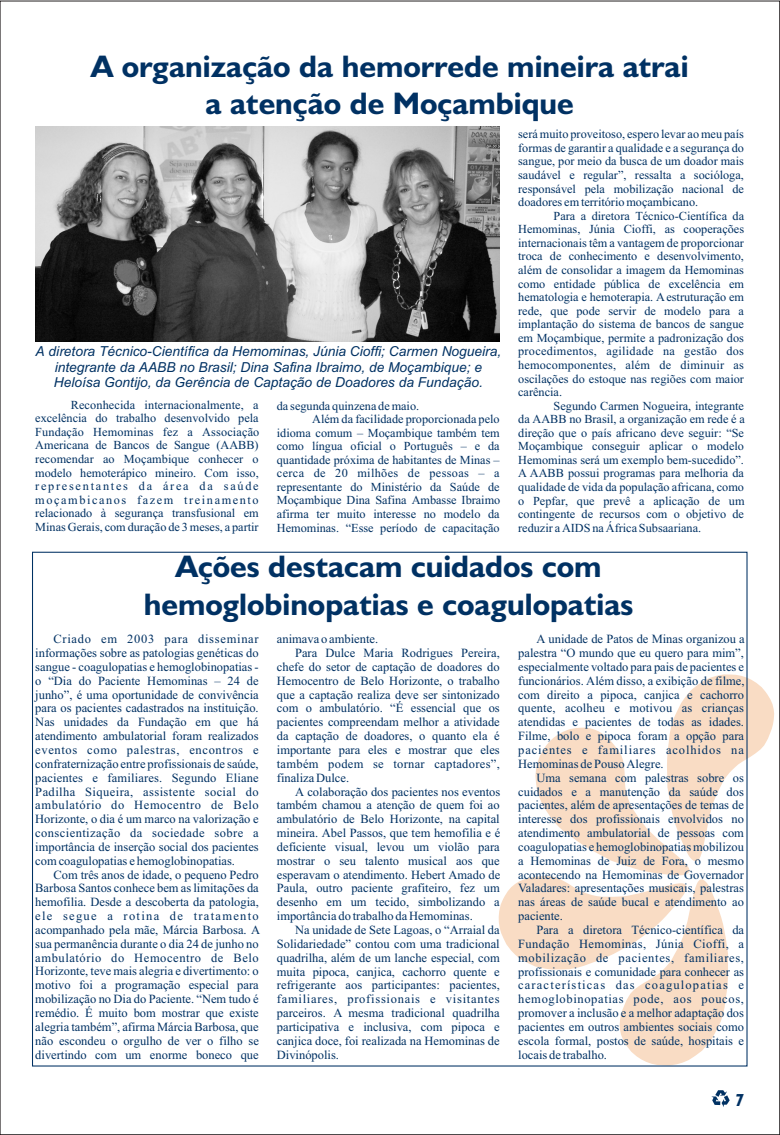
<style>
.page{position:relative;width:780px;height:1135px;background:#fff}
.page>*{position:absolute;margin:0;border:0;box-sizing:border-box;transform-origin:0 0}
.t1{font:700 31.25px/37.5px "Humanst 521 BT";color:#003163;text-align:center}
.t2{font:italic 700 17.5px "Humanst 521 BT";color:#003163}
.t3{font:italic 13.75px/15.4px "Arial";color:#003163;text-align:center}
.t4{font:12.5px/13.9px "Times New Roman";color:#003163;text-align:justify}
.t5{font:12.5px "Times New Roman";letter-spacing:.06em;color:#003163}
.t6{font:12.5px "Times New Roman";letter-spacing:.025em;color:#003163}
.t7{font:12.25px/13.6px "Times New Roman";color:#003163;text-align:justify}
.t8{font:12.25px "Times New Roman";letter-spacing:.03em;color:#003163}
</style>
<div class="page">
<svg style="left:499px;top:674px;width:275px;height:391px"></svg>
<svg style="left:711px;top:1090px;width:19px;height:17px"></svg>
<img style="left:36px;top:126px;width:464px;height:216px">
<h1 class="t1" style="left:91px;top:50px;width:599px">A organização da hemorrede mineira atrai a atenção de Moçambique</h1>
<p class="t3" style="left:36px;top:345px;width:467px">A diretora Técnico-Científica da Hemominas, Júnia Cioffi; Carmen Nogueira, integrante da AABB no Brasil; Dina Safina Ibraimo, de Moçambique; e<br>Heloísa Gontijo, da Gerência de Captação de Doadores da Fundação.</p>
<p class="t7" style="left:35px;top:399px;width:226px;text-indent:35px">Reconhecida internacionalmente, a excelência do trabalho desenvolvido pela Fundação Hemominas fez a Associação Americana de Bancos de Sangue (AABB) recomendar ao Moçambique conhecer o modelo hemoterápico mineiro. Com isso, representantes da área da saúde moçambicanos fazem treinamento relacionado à segurança transfusional em Minas Gerais, com duração de 3 meses, a partir</p>
<p class="t7" style="left:277px;top:400px;width:144px">da segunda quinzena de maio.</p>
<p class="t7" style="left:312px;top:413px;width:189px">Além da facilidade proporcionada pelo</p>
<p class="t7" style="left:277px;top:427px;width:224px">idioma comum – Moçambique também tem</p>
<p class="t7" style="left:277px;top:440px;width:224px">como língua oficial o Português – e da</p>
<p class="t7" style="left:277px;top:454px;width:224px">quantidade próxima de habitantes de Minas –</p>
<p class="t8" style="left:277px;top:469px;width:224px">cerca de 20 milhões de pessoas – a</p>
<p class="t7" style="left:277px;top:481px;width:224px">representante do Ministério da Saúde de</p>
<p class="t7" style="left:277px;top:495px;width:225px">Moçambique Dina Safina Ambasse Ibraimo</p>
<p class="t7" style="left:277px;top:508px;width:224px">afirma ter muito interesse no modelo da</p>
<p class="t7" style="left:277px;top:522px;width:224px">Hemominas. “Esse período de capacitação</p>
<p class="t7" style="left:518px;top:129px;width:227px">será muito proveitoso, espero levar ao meu país formas de garantir a qualidade e a segurança do sangue, por meio da busca de um doador mais saudável e regular”, ressalta a socióloga, responsável pela mobilização nacional de doadores em território moçambicano.</p>
<p class="t7" style="left:518px;top:210px;width:227px;text-indent:35px">Para a diretora Técnico-Científica da Hemominas, Júnia Cioffi, as cooperações internacionais têm a vantagem de proporcionar troca de conhecimento e desenvolvimento, além de consolidar a imagem da Hemominas como entidade pública de excelência em hematologia e hemoterapia. A estruturação em rede, que pode servir de modelo para a implantação do sistema de bancos de sangue em Moçambique, permite a padronização dos procedimentos, agilidade na gestão dos hemocomponentes, além de diminuir as oscilações do estoque nas regiões com maior carência.</p>
<p class="t7" style="left:518px;top:400px;width:228px;text-indent:35px">Segundo Carmen Nogueira, integrante da AABB no Brasil, a organização em rede é a direção que o país africano deve seguir: “Se Moçambique conseguir aplicar o modelo Hemominas será um exemplo bem-sucedido”.<br>A AABB possui programas para melhoria da qualidade de vida da população africana, como o Pepfar, que prevê a aplicação de um contingente de recursos com o objetivo de reduzir a AIDS na África Subsaariana.</p>
<h1 class="t1" style="left:144px;top:550px;width:491px">Ações destacam cuidados com hemoglobinopatias e coagulopatias</h1>
<p class="t4" style="left:35px;top:633px;width:225px;text-indent:18px">Criado em 2003 para disseminar informações sobre as patologias genéticas do sangue - coagulopatias e hemoglobinopatias - o “Dia do Paciente Hemominas – 24 de junho”, é uma oportunidade de convivência para os pacientes cadastrados na instituição.<br>Nas unidades da Fundação em que há atendimento ambulatorial foram realizados eventos como palestras, encontros e confraternização entre profissionais de saúde, pacientes e familiares. Segundo Eliane Padilha Siqueira, assistente social do ambulatório do Hemocentro de Belo Horizonte, o dia é um marco na valorização e conscientização da sociedade sobre a importância de inserção social dos pacientes com coagulopatias e hemoglobinopatias.</p>
<p class="t4" style="left:35px;top:869px;width:226px;text-indent:18px">Com três anos de idade, o pequeno Pedro Barbosa Santos conhece bem as limitações da hemofilia. Desde a descoberta da patologia, ele segue a rotina de tratamento acompanhado pela mãe, Márcia Barbosa. A sua permanência durante o dia 24 de junho no ambulatório do Hemocentro de Belo Horizonte, teve mais alegria e divertimento: o motivo foi a programação especial para mobilização no Dia do Paciente. “Nem tudo é remédio. É muito bom mostrar que existe alegria também”, afirma Márcia Barbosa, que não escondeu o orgulho de ver o filho se divertindo com um enorme boneco que</p>
<p class="t4" style="left:277px;top:633px;width:103px">animava o ambiente.</p>
<p class="t4" style="left:295px;top:647px;width:206px">Para Dulce Maria Rodrigues Pereira,</p>
<p class="t4" style="left:277px;top:661px;width:224px">chefe do setor de captação de doadores do</p>
<p class="t4" style="left:277px;top:675px;width:224px">Hemocentro de Belo Horizonte, o trabalho</p>
<p class="t4" style="left:277px;top:689px;width:224px">que a captação realiza deve ser sintonizado</p>
<p class="t4" style="left:277px;top:703px;width:224px">com o ambulatório. “É essencial que os</p>
<p class="t4" style="left:277px;top:716px;width:224px">pacientes compreendam melhor a atividade</p>
<p class="t4" style="left:277px;top:730px;width:224px">da captação de doadores, o quanto ela é</p>
<p class="t4" style="left:277px;top:744px;width:224px">importante para eles e mostrar que eles</p>
<p class="t6" style="left:277px;top:759px;width:224px">também podem se tornar captadores”,</p>
<p class="t4" style="left:277px;top:772px;width:74px">finaliza Dulce.</p>
<p class="t4" style="left:295px;top:786px;width:207px">A colaboração dos pacientes nos eventos</p>
<p class="t4" style="left:277px;top:799px;width:224px">também chamou a atenção de quem foi ao</p>
<p class="t4" style="left:277px;top:813px;width:224px">ambulatório de Belo Horizonte, na capital</p>
<p class="t4" style="left:277px;top:827px;width:225px">mineira. Abel Passos, que tem hemofilia e é</p>
<p class="t4" style="left:277px;top:841px;width:224px">deficiente visual, levou um violão para</p>
<p class="t4" style="left:277px;top:855px;width:224px">mostrar o seu talento musical aos que</p>
<p class="t4" style="left:277px;top:869px;width:225px">esperavam o atendimento. Hebert Amado de</p>
<p class="t4" style="left:277px;top:883px;width:224px">Paula, outro paciente grafiteiro, fez um</p>
<p class="t4" style="left:277px;top:896px;width:224px">desenho em um tecido, simbolizando a</p>
<p class="t4" style="left:277px;top:910px;width:197px">importância do trabalho da Hemominas.</p>
<p class="t4" style="left:295px;top:924px;width:206px">Na unidade de Sete Lagoas, o “Arraial da</p>
<p class="t4" style="left:277px;top:938px;width:224px">Solidariedade” contou com uma tradicional</p>
<p class="t4" style="left:277px;top:952px;width:224px">quadrilha, além de um lanche especial, com</p>
<p class="t4" style="left:277px;top:966px;width:224px">muita pipoca, canjica, cachorro quente e</p>
<p class="t4" style="left:277px;top:979px;width:224px">refrigerante aos participantes: pacientes,</p>
<p class="t5" style="left:277px;top:995px;width:224px">familiares, profissionais e visitantes</p>
<p class="t4" style="left:277px;top:1007px;width:224px">parceiros. A mesma tradicional quadrilha</p>
<p class="t4" style="left:277px;top:1021px;width:224px">participativa e inclusiva, com pipoca e</p>
<p class="t4" style="left:277px;top:1035px;width:224px">canjica doce, foi realizada na Hemominas de</p>
<p class="t4" style="left:277px;top:1049px;width:64px">Divinópolis.</p>
<p class="t4" style="left:518px;top:633px;width:228px;text-indent:18px">A unidade de Patos de Minas organizou a palestra “O mundo que eu quero para mim”, especialmente voltado para pais de pacientes e funcionários. Além disso, a exibição de filme, com direito a pipoca, canjica e cachorro quente, acolheu e motivou as crianças atendidas e pacientes de todas as idades.<br>Filme, bolo e pipoca foram a opção para pacientes e familiares acolhidos na Hemominas de Pouso Alegre.</p>
<p class="t4" style="left:518px;top:772px;width:227px;text-indent:18px">Uma semana com palestras sobre os cuidados e a manutenção da saúde dos pacientes, além de apresentações de temas de interesse dos profissionais envolvidos no atendimento ambulatorial de pessoas com coagulopatias e hemoglobinopatias mobilizou a Hemominas de Juiz de Fora, o mesmo acontecendo na Hemominas de Governador Valadares: apresentações musicais, palestras nas áreas de saúde bucal e atendimento ao paciente.</p>
<p class="t4" style="left:518px;top:924px;width:227px;text-indent:18px">Para a diretora Técnico-científica da Fundação Hemominas, Júnia Cioffi, a mobilização de pacientes, familiares, profissionais e comunidade para conhecer as características das coagulopatias e hemoglobinopatias pode, aos poucos, promover a inclusão e a melhor adaptação dos pacientes em outros ambientes sociais como escola formal, postos de saúde, hospitais e locais de trabalho.</p>
<h2 class="t2" style="left:735px;top:1093px;width:11px">7</h2>
</div>
